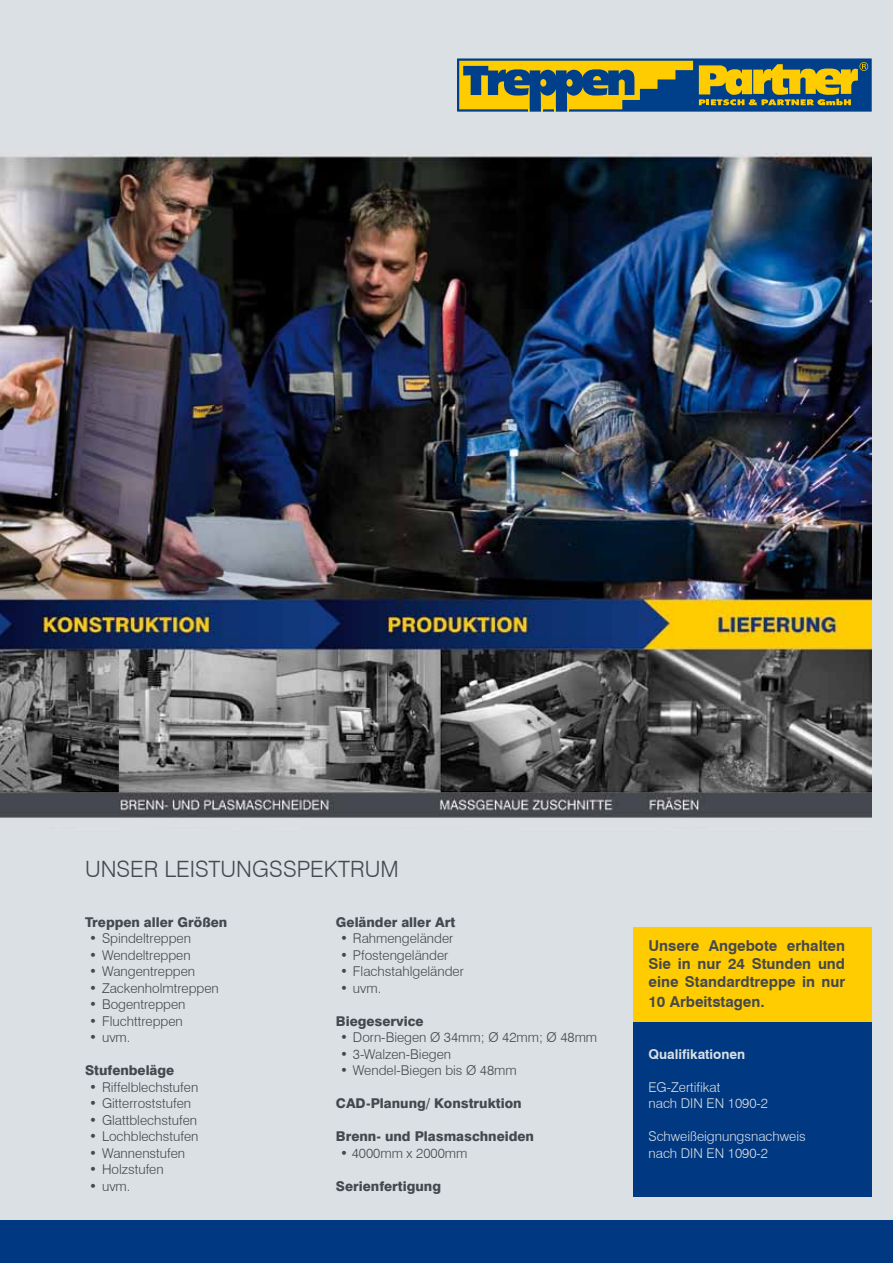
<style>
.page{position:relative;width:893px;height:1263px;background:#fff}
.page>*{position:absolute;margin:0;border:0;box-sizing:border-box;transform-origin:0 0}
.t1{font:300 22.5px "Swiss 721 BT";color:#45484e}
.t2{font:700 15px/18px "Swiss 721 BT";color:#45484e;text-align:justify}
.t3{font:300 13.5px "Swiss 721 BT";color:#45484e}
.t4{font:800 13.5px "Swiss 721 BT";color:#45484e}
.t5{font:300 13.5px/16.5px "Swiss 721 BT";color:#dae0e3}
.t6{font:700 13.5px "Swiss 721 BT";color:#dae0e3}
</style>
<div class="page">
<div style="left:0;top:0;width:893px;height:1020px;background:#dae0e3"></div>
<div style="left:0;top:999px;width:893px;height:264px;background:#dae0e3"></div>
<div style="left:0;top:1220px;width:893px;height:43px;background:#003882"></div>
<img style="left:0;top:153px;width:872px;height:665px">
<div style="left:634px;top:1022px;width:238px;height:175px;background:#003882"></div>
<div style="left:634px;top:927px;width:238px;height:95px;background:#fecc00"></div>
<svg style="left:457px;top:58px;width:415px;height:54px"></svg>
<h1 class="t1" style="left:85px;top:855px;width:312px">Unser Leistungsspektrum</h1>
<p class="t4" style="left:85px;top:914px;width:144px">Treppen aller Größen</p>
<p class="t3" style="left:89px;top:930px;width:103px">• Spindeltreppen</p>
<p class="t3" style="left:89px;top:947px;width:103px">• Wendeltreppen</p>
<p class="t3" style="left:89px;top:963px;width:107px">• Wangentreppen</p>
<p class="t3" style="left:89px;top:980px;width:131px">• Zackenholmtreppen</p>
<p class="t3" style="left:89px;top:996px;width:98px">• Bogentreppen</p>
<p class="t3" style="left:89px;top:1013px;width:95px">• Fluchttreppen</p>
<p class="t3" style="left:89px;top:1029px;width:43px">• uvm.</p>
<p class="t4" style="left:85px;top:1062px;width:91px">Stufenbeläge</p>
<p class="t3" style="left:89px;top:1079px;width:110px">• Riffelblechstufen</p>
<p class="t3" style="left:89px;top:1095px;width:103px">• Gitterroststufen</p>
<p class="t3" style="left:89px;top:1112px;width:109px">• Glattblechstufen</p>
<p class="t3" style="left:89px;top:1128px;width:111px">• Lochblechstufen</p>
<p class="t3" style="left:89px;top:1144px;width:97px">• Wannenstufen</p>
<p class="t3" style="left:89px;top:1161px;width:76px">• Holzstufen</p>
<p class="t3" style="left:89px;top:1177px;width:43px">• uvm.</p>
<p class="t4" style="left:336px;top:913px;width:121px">Geländer aller Art</p>
<p class="t3" style="left:340px;top:930px;width:115px">• Rahmengeländer</p>
<p class="t3" style="left:340px;top:946px;width:110px">• Pfostengeländer</p>
<p class="t3" style="left:340px;top:963px;width:125px">• Flachstahlgeländer</p>
<p class="t3" style="left:340px;top:979px;width:43px">• uvm.</p>
<p class="t4" style="left:336px;top:1012px;width:89px">Biegeservice</p>
<p class="t3" style="left:340px;top:1029px;width:259px">• Dorn-Biegen Ø 34mm; Ø 42mm; Ø 48mm</p>
<p class="t3" style="left:340px;top:1045px;width:112px">• 3-Walzen-Biegen</p>
<p class="t3" style="left:340px;top:1062px;width:178px">• Wendel-Biegen bis Ø 48mm</p>
<p class="t4" style="left:336px;top:1095px;width:11px">CAD</p>
<p class="t4" style="left:366px;top:1095px;width:157px">-Planung/ Konstruktion</p>
<p class="t4" style="left:336px;top:1128px;width:200px">Brenn- und Plasmaschneiden</p>
<p class="t3" style="left:340px;top:1144px;width:129px">• 4000mm x 2000mm</p>
<p class="t4" style="left:336px;top:1177px;width:107px">Serienfertigung</p>
<p class="t2" style="left:648px;top:937px;width:198px">Unsere Angebote erhalten Sie in nur 24 Stunden und eine Standardtreppe in nur</p>
<p class="t2" style="left:648px;top:992px;width:118px">10 Arbeitstagen.</p>
<p class="t6" style="left:648px;top:1046px;width:98px">Qualifikationen</p>
<p class="t5" style="left:648px;top:1078px;width:73px">EG-Zertifikat nach DIN</p>
<p class="t5" style="left:707px;top:1095px;width:63px">EN 1090-2</p>
<p class="t5" style="left:648px;top:1128px;width:159px">Schweißeignungsnachweis nach DIN</p>
<p class="t5" style="left:707px;top:1144px;width:63px">EN 1090-2</p>
</div>
